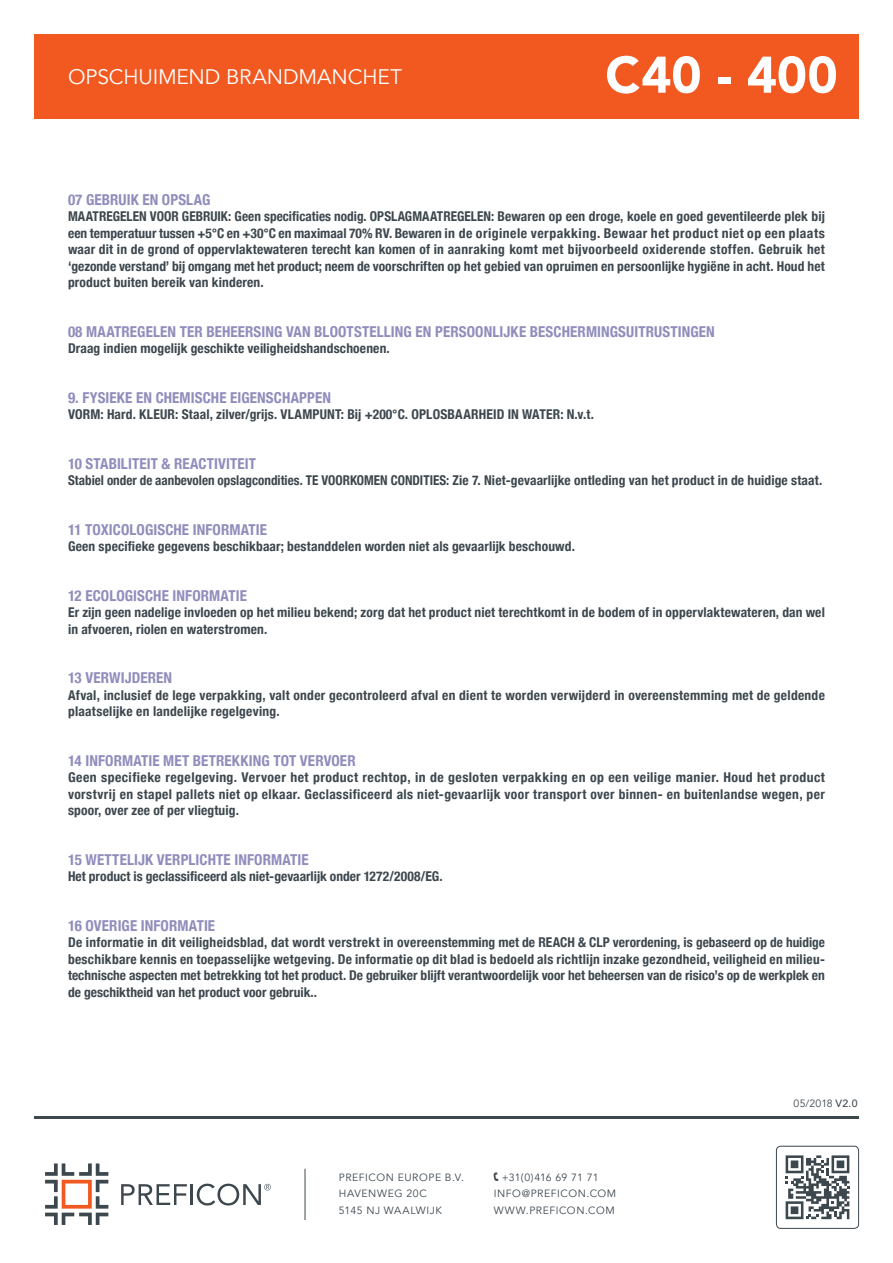
<style>
.page{position:relative;width:893px;height:1263px;background:#fff}
.page>*{position:absolute;margin:0;border:0;box-sizing:border-box;transform-origin:0 0}
.t1{font:900 51px "Avenir";letter-spacing:.005em;color:#fff}
.t2{font:21px "Avenir";letter-spacing:-.005em;color:#fff}
.t3{font:700 condensed 15px "Helvetica Neue";letter-spacing:.01em;color:#908dbc}
.t4{font:700 condensed 13.5px/16.5px "Helvetica Neue";letter-spacing:.01em;color:#3d474e;text-align:justify}
.t5{font:10.5px/16.5px "Avenir";letter-spacing:.05em;color:#3d474e}
.s1{font-family:"Software Kit 7"}
.s2{font-weight:500}
</style>
<div class="page">
<div style="left:34px;top:34px;width:825px;height:84px;background:#f15921"></div>
<hr style="left:34px;top:1116px;width:825px;height:2px;background:#3d474e">
<svg style="left:45px;top:1163px;width:63px;height:62px"></svg>
<svg style="left:121px;top:1184px;width:66px;height:21px"></svg>
<hr style="left:190px;top:1184px;width:3px;height:21px;background:#3d474e">
<svg style="left:197px;top:1183px;width:74px;height:22px"></svg>
<hr style="left:305px;top:1169px;width:1px;height:51px;background:#3d474e">
<div style="left:776px;top:1146px;width:83px;height:83px;border:1px solid #3d474e;border-radius:4px"></div>
<svg style="left:786px;top:1155px;width:63px;height:64px"></svg>
<h2 class="t2" style="left:68px;top:64px;width:336px">OPSCHUIMEND BRANDMANCHET</h2>
<h1 class="t1" style="left:605px;top:31px;width:234px">C40 - 400</h1>
<p class="t3" style="left:68px;top:187px;width:144px">07 GEBRUIK EN OPSLAG</p>
<p class="t4" style="left:68px;top:207px;width:758px">MAATREGELEN VOOR GEBRUIK: Geen specificaties nodig. OPSLAGMAATREGELEN: Bewaren op een droge, koele en goed geventileerde plek bij een temperatuur tussen +5°C en +30°C en maximaal 70% RV. Bewaren in de originele verpakking. Bewaar het product niet op een plaats waar dit in de grond of oppervlaktewateren terecht kan komen of in aanraking komt met bijvoorbeeld oxiderende stoffen. Gebruik het ‘gezonde verstand’ bij omgang met het product; neem de voorschriften op het gebied van opruimen en persoonlijke hygiëne in acht. Houd het product buiten bereik van kinderen.</p>
<p class="t3" style="left:68px;top:319px;width:648px">08 MAATREGELEN TER BEHEERSING VAN BLOOTSTELLING EN PERSOONLIJKE BESCHERMINGSUITRUSTINGEN</p>
<p class="t4" style="left:68px;top:339px;width:323px">Draag indien mogelijk geschikte veiligheidshandschoenen.</p>
<p class="t3" style="left:68px;top:385px;width:265px">9. FYSIEKE EN CHEMISCHE EIGENSCHAPPEN</p>
<p class="t4" style="left:68px;top:405px;width:527px">VORM: Hard. KLEUR: Staal, zilver/grijs. VLAMPUNT: Bij +200°C. OPLOSBAARHEID IN WATER: N.v.t.</p>
<p class="t3" style="left:68px;top:451px;width:190px">10 STABILITEIT &amp; REACTIVITEIT</p>
<p class="t4" style="left:68px;top:471px;width:756px">Stabiel onder de aanbevolen opslagcondities. TE VOORKOMEN CONDITIES: Zie 7. Niet-gevaarlijke ontleding van het product in de huidige staat.</p>
<p class="t3" style="left:68px;top:517px;width:201px">11 TOXICOLOGISCHE INFORMATIE</p>
<p class="t4" style="left:68px;top:537px;width:508px">Geen specifieke gegevens beschikbaar; bestanddelen worden niet als gevaarlijk beschouwd.</p>
<p class="t3" style="left:68px;top:583px;width:180px">12 ECOLOGISCHE INFORMATIE</p>
<p class="t4" style="left:68px;top:603px;width:758px">Er zijn geen nadelige invloeden op het milieu bekend; zorg dat het product niet terechtkomt in de bodem of in oppervlaktewateren, dan wel in afvoeren, riolen en waterstromen.</p>
<p class="t3" style="left:68px;top:665px;width:106px">13 VERWIJDEREN</p>
<p class="t4" style="left:68px;top:686px;width:758px">Afval, inclusief de lege verpakking, valt onder gecontroleerd afval en dient te worden verwijderd in overeenstemming met de geldende plaatselijke en landelijke regelgeving.</p>
<p class="t3" style="left:68px;top:748px;width:289px">14 INFORMATIE MET BETREKKING TOT VERVOER</p>
<p class="t4" style="left:68px;top:768px;width:758px">Geen specifieke regelgeving. Vervoer het product rechtop, in de gesloten verpakking en op een veilige manier. Houd het product vorstvrij en stapel pallets niet op elkaar. Geclassificeerd als niet-gevaarlijk voor transport over binnen- en buitenlandse wegen, per spoor, over zee of per vliegtuig.</p>
<p class="t3" style="left:68px;top:847px;width:242px">15 WETTELIJK VERPLICHTE INFORMATIE</p>
<p class="t4" style="left:68px;top:867px;width:376px">Het product is geclassificeerd als niet-gevaarlijk onder 1272/2008/EG.</p>
<p class="t3" style="left:68px;top:913px;width:149px">16 OVERIGE INFORMATIE</p>
<p class="t4" style="left:68px;top:933px;width:758px">De informatie in dit veiligheidsblad, dat wordt verstrekt in overeenstemming met de REACH &amp; CLP verordening, is gebaseerd op de huidige beschikbare kennis en toepasselijke wetgeving. De informatie op dit blad is bedoeld als richtlijn inzake gezondheid, veiligheid en milieu&shy;technische aspecten met betrekking tot het product. De gebruiker blijft verantwoordelijk voor het beheersen van de risico’s op de werkplek en de geschiktheid van het product voor gebruik..</p>
<p class="t5" style="left:339px;top:1169px;width:127px">PREFICON EUROPE B.V.<br>HAVENWEG 20C<br>5145 NJ WAALWIJK</p>
<p class="t5" style="left:494px;top:1169px;width:124px"><span class="s1">F</span> +31(0)416 69 71 71<br>INFO@PREFICON.COM<br>WWW.PREFICON.COM</p>
<p class="t5" style="left:794px;top:1095px;width:65px">05/2018 <span class="s2">V2.0</span></p>
</div>
